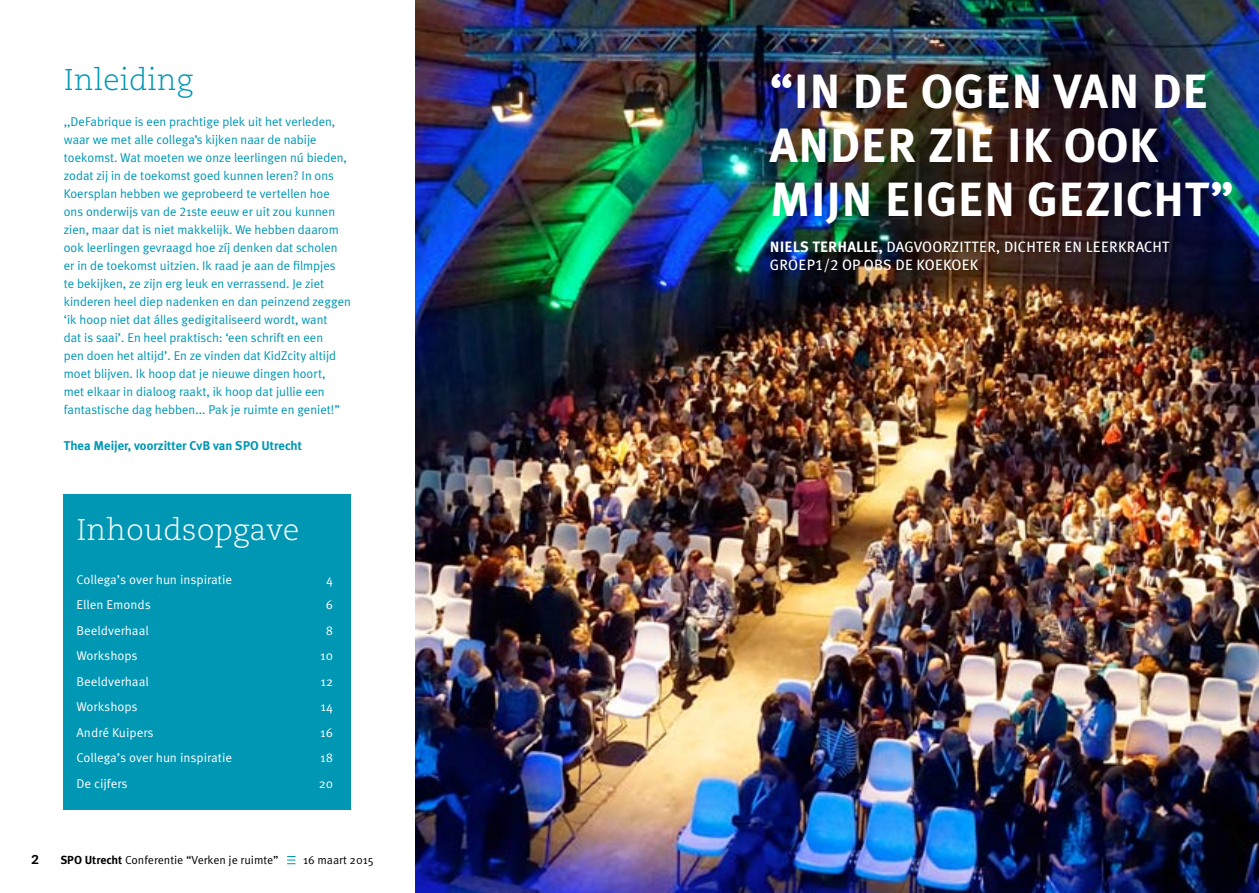
<style>
.page{position:relative;width:1259px;height:893px;background:#fff}
.page>*{position:absolute;margin:0;border:0;box-sizing:border-box;transform-origin:0 0}
.t1{font:700 48px/54px "Meta Plus";letter-spacing:.01em;color:#fff}
.t2{font:300 30px "Caecilia";letter-spacing:.01em;color:#fff}
.t3{font:300 30px "Caecilia";letter-spacing:.01em;color:#0097b5}
.t4{font:15px/18px "Meta Plus Book Caps";letter-spacing:.01em;color:#fff}
.t5{font:12.75px/18px "Meta Plus Normal";color:#0097b5}
.t6{font:12.75px "Meta OT";color:#fff}
.t7{font:700 12.75px "Meta Plus";color:#0097b5}
.t8{font:800 12.75px "Caecilia";color:#000}
.t9{font:11.7px "Meta OT";color:#000}
.s1{font-family:"Meta Plus Normal Caps"}
.s2{font-weight:700}
.s3{font-family:"Meta Plus";font-weight:700}
</style>
<div class="page">
<svg style="left:287px;top:856px;width:8px;height:8px"></svg>
<div style="left:64px;top:494px;width:287px;height:316px;background:#0097b5"></div>
<img style="left:416px;top:0;width:843px;height:893px">
<h2 class="t3" style="left:64px;top:63px;width:131px">Inleiding</h2>
<p class="t5" style="left:64px;top:112px;width:289px">,,DeFabrique is een prachtige plek uit het verleden, waar we met alle collega’s kijken naar de nabije toekomst. Wat moeten we onze leerlingen nú bieden, zodat zij in de toekomst goed kunnen leren? In ons Koersplan hebben we geprobeerd te vertellen hoe ons onderwijs van de <span class="s1">2</span>1ste eeuw er uit zou kunnen zien, maar dat is niet makkelijk. We hebben daarom ook leerlingen gevraagd hoe zíj denken dat scholen er in de toekomst uitzien. Ik raad je aan de filmpjes<br>te bekijken, ze zijn erg leuk en verrassend. Je ziet kinderen heel diep nadenken en dan peinzend zeggen ‘ik hoop niet dat álles gedigitaliseerd wordt, want<br>dat is saai’. En heel praktisch: ‘een schrift en een<br>pen doen het altijd’. En ze vinden dat KidZcity altijd moet blijven. Ik hoop dat je nieuwe dingen hoort,<br>met elkaar in dialoog raakt, ik hoop dat jullie een fantastische dag hebben... Pak je ruimte en geniet!’’</p>
<p class="t7" style="left:64px;top:438px;width:240px">Thea Meijer, voorzitter CvB van SPO Utrecht</p>
<h2 class="t2" style="left:77px;top:513px;width:224px">Inhoudsopgave</h2>
<p class="t6" style="left:77px;top:571px;width:157px">Collega’s over hun inspiratie</p>
<p class="t6" style="left:326px;top:571px;width:8px">4</p>
<p class="t6" style="left:77px;top:597px;width:76px">Ellen Emonds</p>
<p class="t6" style="left:326px;top:597px;width:9px">6</p>
<p class="t6" style="left:77px;top:622px;width:74px">Beeldverhaal</p>
<p class="t6" style="left:326px;top:622px;width:9px">8</p>
<p class="t6" style="left:77px;top:648px;width:63px">Workshops</p>
<p class="t6" style="left:320px;top:648px;width:14px">10</p>
<p class="t6" style="left:77px;top:673px;width:74px">Beeldverhaal</p>
<p class="t6" style="left:320px;top:673px;width:14px">12</p>
<p class="t6" style="left:77px;top:699px;width:63px">Workshops</p>
<p class="t6" style="left:321px;top:699px;width:14px">14</p>
<p class="t6" style="left:77px;top:724px;width:78px">André Kuipers</p>
<p class="t6" style="left:320px;top:724px;width:14px">16</p>
<p class="t6" style="left:77px;top:750px;width:157px">Collega’s over hun inspiratie</p>
<p class="t6" style="left:320px;top:750px;width:14px">18</p>
<p class="t6" style="left:77px;top:775px;width:52px">De cijfers</p>
<p class="t6" style="left:319px;top:775px;width:16px">20</p>
<p class="t8" style="left:31px;top:851px;width:9px">2</p>
<p class="t9" style="left:60px;top:853px;width:220px"><span class="s2">SPO Utrecht</span> Conferentie “Verken je ruimte”</p>
<p class="t9" style="left:303px;top:853px;width:72px">16 maart 2015</p>
<h1 class="t1" style="left:770px;top:64px;width:465px">“IN DE OGEN VAN DE<br>ANDER ZIE IK OOK<br>MIJN EIGEN GEZICHT”</h1>
<p class="t4" style="left:770px;top:238px;width:401px"><span class="s3">NIELS TERHALLE,</span> DAGVOORZITTER, DICHTER EN LEERKRACHT<br>GROEP1/2 OP OBS DE KOEKOEK</p>
</div>
